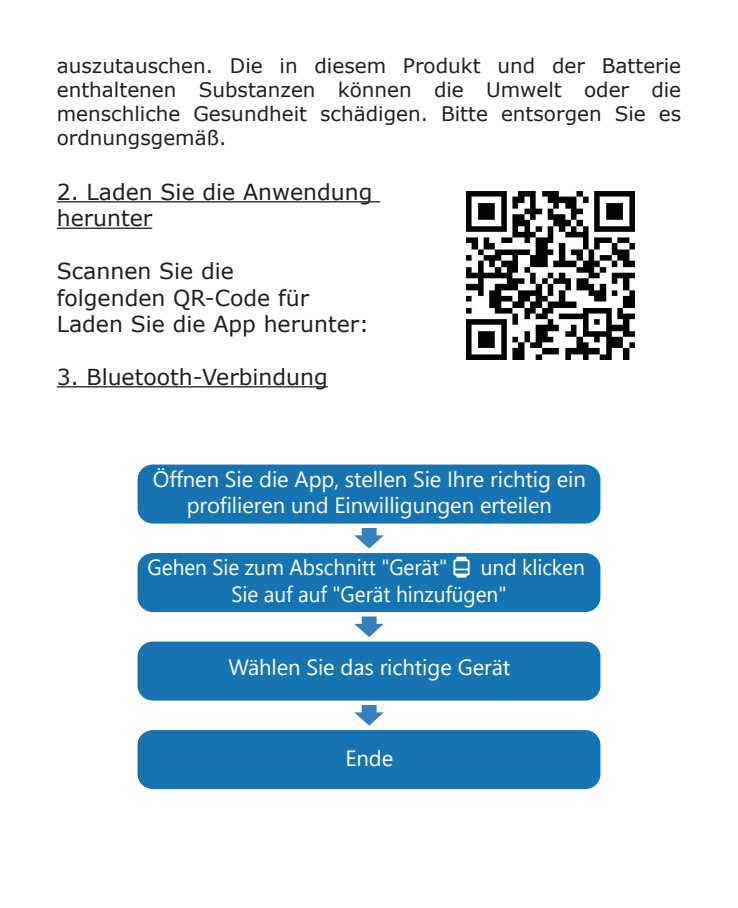
<style>
.page{position:relative;width:738px;height:908px;background:#fff}
.page>*{position:absolute;margin:0;border:0;box-sizing:border-box;transform-origin:0 0}
.t1{font:22px/26.4px "Verdana";color:#211e1e}
.t2{font:22px/26.4px "Segoe UI";letter-spacing:-.005em;color:#fff;text-align:center}
.t3{font:22px/26.4px "Segoe UI";letter-spacing:-.005em;color:#fff;scale:.95 1}
.t4{font:20px/24px "Verdana";color:#211e1e;text-align:justify}
</style>
<div class="page">
<hr style="left:57px;top:201px;width:323px;height:1px;background:#211e1e">
<hr style="left:57px;top:227px;width:95px;height:2px;background:#211e1e">
<hr style="left:57px;top:386px;width:270px;height:1px;background:#211e1e">
<div style="left:137px;top:464px;width:463px;height:59px;background:#1774b2;border-radius:15px"></div>
<div style="left:137px;top:553px;width:463px;height:58px;background:#1774b2;border-radius:15px"></div>
<div style="left:137px;top:641px;width:463px;height:59px;background:#1774b2;border-radius:15px"></div>
<div style="left:137px;top:729px;width:463px;height:59px;background:#1774b2;border-radius:15px"></div>
<svg style="left:354px;top:528px;width:29px;height:20px"></svg>
<svg style="left:354px;top:616px;width:29px;height:20px"></svg>
<svg style="left:354px;top:705px;width:29px;height:20px"></svg>
<svg style="left:453px;top:556px;width:16px;height:21px"></svg>
<img style="left:466px;top:191px;width:168px;height:169px">
<p class="t4" style="left:57px;top:53px;width:625px">auszutauschen. Die in diesem Produkt und der Batterie enthaltenen Substanzen können die Umwelt oder die menschliche Gesundheit schädigen. Bitte entsorgen Sie es ordnungsgemäß.</p>
<p class="t1" style="left:57px;top:178px;width:317px">2. Laden Sie die Anwendung herunter</p>
<p class="t1" style="left:57px;top:257px;width:314px">Scannen Sie die<br>folgenden QR-Code für<br>Laden Sie die App herunter:</p>
<p class="t1" style="left:57px;top:363px;width:272px">3. Bluetooth-Verbindung</p>
<p class="t2" style="left:153px;top:463px;width:434px">Öffnen Sie die App, stellen Sie Ihre richtig ein profilieren und Einwilligungen erteilen</p>
<p class="t3" style="left:147px;top:552px;width:317px">Gehen Sie zum Abschnitt "Gerät"</p>
<p class="t3" style="left:231px;top:552px;width:373px;text-indent:249px">und klicken<br>Sie auf auf "Gerät hinzufügen"</p>
<p class="t2" style="left:228px;top:652px;width:283px">Wählen Sie das richtige Gerät</p>
<p class="t2" style="left:345px;top:742px;width:49px">Ende</p>
</div>
